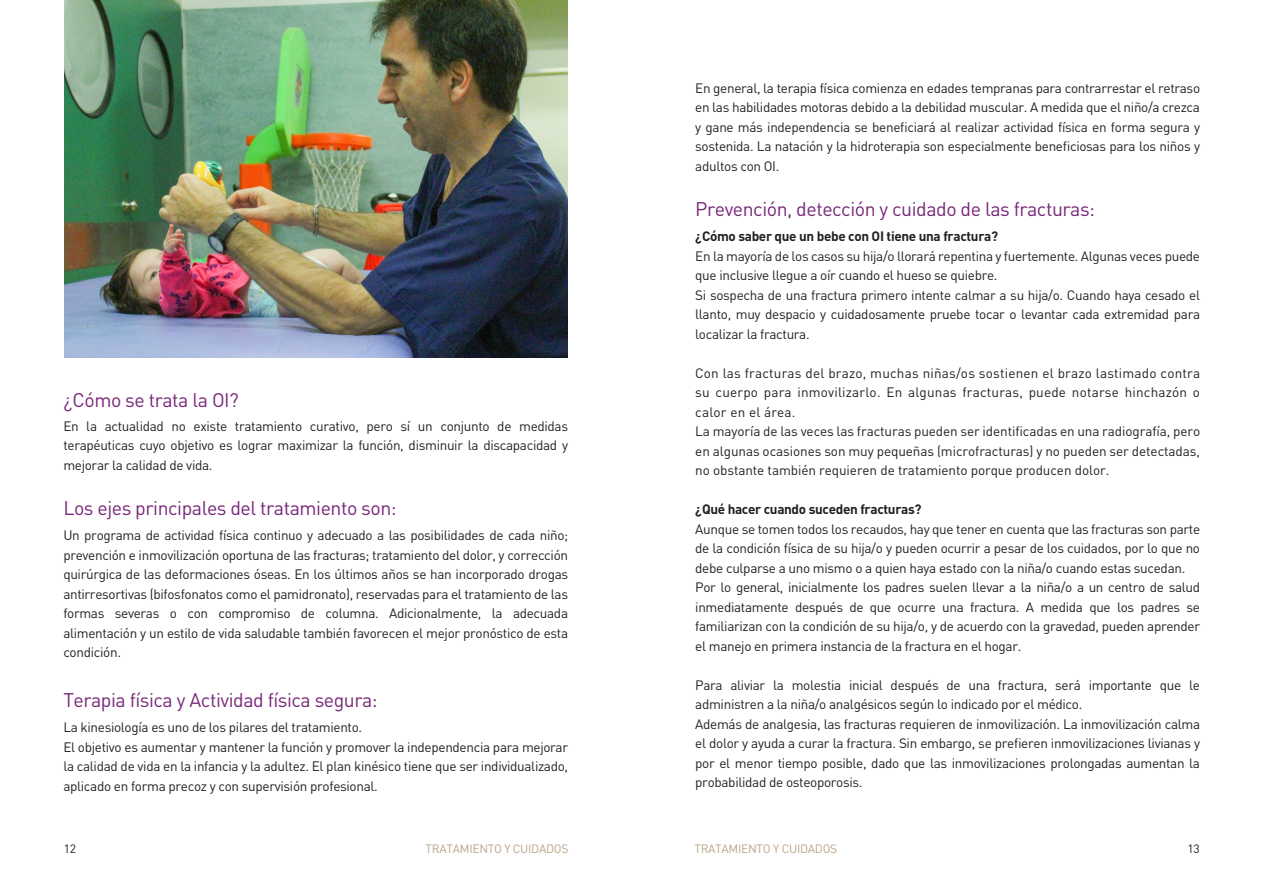
<style>
.page{position:relative;width:1263px;height:893px;background:#fff}
.page>*{position:absolute;margin:0;border:0;box-sizing:border-box;transform-origin:0 0}
.t1{font:19.5px "DIN Pro";letter-spacing:-.025em;color:#782779}
.t2{font:13.5px/19.5px "DIN Pro";letter-spacing:-.025em;color:#231f20}
.t3{font:13.5px/19.5px "DIN Pro";letter-spacing:-.005em;color:#231f20}
.t4{font:700 13.5px "DIN Pro";letter-spacing:-.025em;color:#231f20}
.t5{font:12px "DIN Pro";letter-spacing:-.025em;color:#baa48a}
.t6{font:12px "DIN Pro";color:#231f20}
</style>
<div class="page">
<img style="left:65px;top:0;width:503px;height:357px">
<h1 class="t1" style="left:63px;top:386px;width:177px">¿Cómo se trata la OI?</h1>
<p class="t2" style="left:63px;top:415px;width:506px;text-align:justify">En la actualidad no existe tratamiento curativo, pero sí un conjunto de medidas terapéuticas cuyo objetivo es lograr maximizar la función, disminuir la discapacidad y mejorar la calidad de vida.</p>
<h1 class="t1" style="left:63px;top:494px;width:335px">Los ejes principales del tratamiento son:</h1>
<p class="t2" style="left:63px;top:525px;width:506px;text-align:justify">Un programa de actividad física continuo y adecuado a las posibilidades de cada niño; prevención e inmovilización oportuna de las fracturas; tratamiento del dolor, y corrección quirúrgica de las deformaciones óseas. En los últimos años se han incorporado drogas antirresortivas (bifosfonatos como el pamidronato), reservadas para el tratamiento de las formas severas o con compromiso de columna. Adicionalmente, la adecuada alimentación y un estilo de vida saludable también favorecen el mejor pronóstico de esta condición.</p>
<h1 class="t1" style="left:63px;top:686px;width:316px">Terapia física y Actividad física segura:</h1>
<p class="t2" style="left:63px;top:717px;width:506px">La kinesiología es uno de los pilares del tratamiento.<br>El objetivo es aumentar y mantener la función y promover la independencia para mejorar la calidad de vida en la infancia y la adultez. El plan kinésico tiene que ser individualizado, aplicado en forma precoz y con supervisión profesional.</p>
<p class="t2" style="left:695px;top:78px;width:506px;text-align:justify">En general, la terapia física comienza en edades tempranas para contrarrestar el retraso en las habilidades motoras debido a la debilidad muscular. A medida que el niño/a crezca y gane más independencia se beneficiará al realizar actividad física en forma segura y sostenida. La natación y la hidroterapia son especialmente beneficiosas para los niños y adultos con OI.</p>
<h1 class="t1" style="left:695px;top:196px;width:401px">Prevención, detección y cuidado de las fracturas:</h1>
<p class="t4" style="left:695px;top:227px;width:304px">¿Cómo saber que un bebe con OI tiene una fractura?</p>
<p class="t2" style="left:695px;top:246px;width:506px">En la mayoría de los casos su hija/o llorará repentina y fuertemente. Algunas veces puede que inclusive llegue a oír cuando el hueso se quiebre.<br>Si sospecha de una fractura primero intente calmar a su hija/o. Cuando haya cesado el llanto, muy despacio y cuidadosamente pruebe tocar o levantar cada extremidad para localizar la fractura.</p>
<p class="t3" style="left:695px;top:363px;width:506px">Con las fracturas del brazo, muchas niñas/os sostienen el brazo lastimado contra su cuerpo para inmovilizarlo. En algunas fracturas, puede notarse hinchazón o calor en el área.<br>La mayoría de las veces las fracturas pueden ser identificadas en una radiografía, pero en algunas ocasiones son muy pequeñas (microfracturas) y no pueden ser detectadas, no obstante también requieren de tratamiento porque producen dolor.</p>
<p class="t4" style="left:695px;top:500px;width:228px">¿Qué hacer cuando suceden fracturas?</p>
<p class="t2" style="left:695px;top:519px;width:506px">Aunque se tomen todos los recaudos, hay que tener en cuenta que las fracturas son parte de la condición física de su hija/o y pueden ocurrir a pesar de los cuidados, por lo que no debe culparse a uno mismo o a quien haya estado con la niña/o cuando estas sucedan.<br>Por lo general, inicialmente los padres suelen llevar a la niña/o a un centro de salud inmediatamente después de que ocurre una fractura. A medida que los padres se familiarizan con la condición de su hija/o, y de acuerdo con la gravedad, pueden aprender el manejo en primera instancia de la fractura en el hogar.</p>
<p class="t2" style="left:695px;top:675px;width:506px">Para aliviar la molestia inicial después de una fractura, será importante que le administren a la niña/o analgésicos según lo indicado por el médico.<br>Además de analgesia, las fracturas requieren de inmovilización. La inmovilización calma el dolor y ayuda a curar la fractura. Sin embargo, se prefieren inmovilizaciones livianas y por el menor tiempo posible, dado que las inmovilizaciones prolongadas aumentan la probabilidad de osteoporosis.</p>
<p class="t6" style="left:64px;top:841px;width:14px">12</p>
<p class="t5" style="left:426px;top:841px;width:144px">TRATAMIENTO Y CUIDADOS</p>
<p class="t5" style="left:694px;top:841px;width:144px">TRATAMIENTO Y CUIDADOS</p>
<p class="t6" style="left:1187px;top:841px;width:14px">13</p>
</div>
